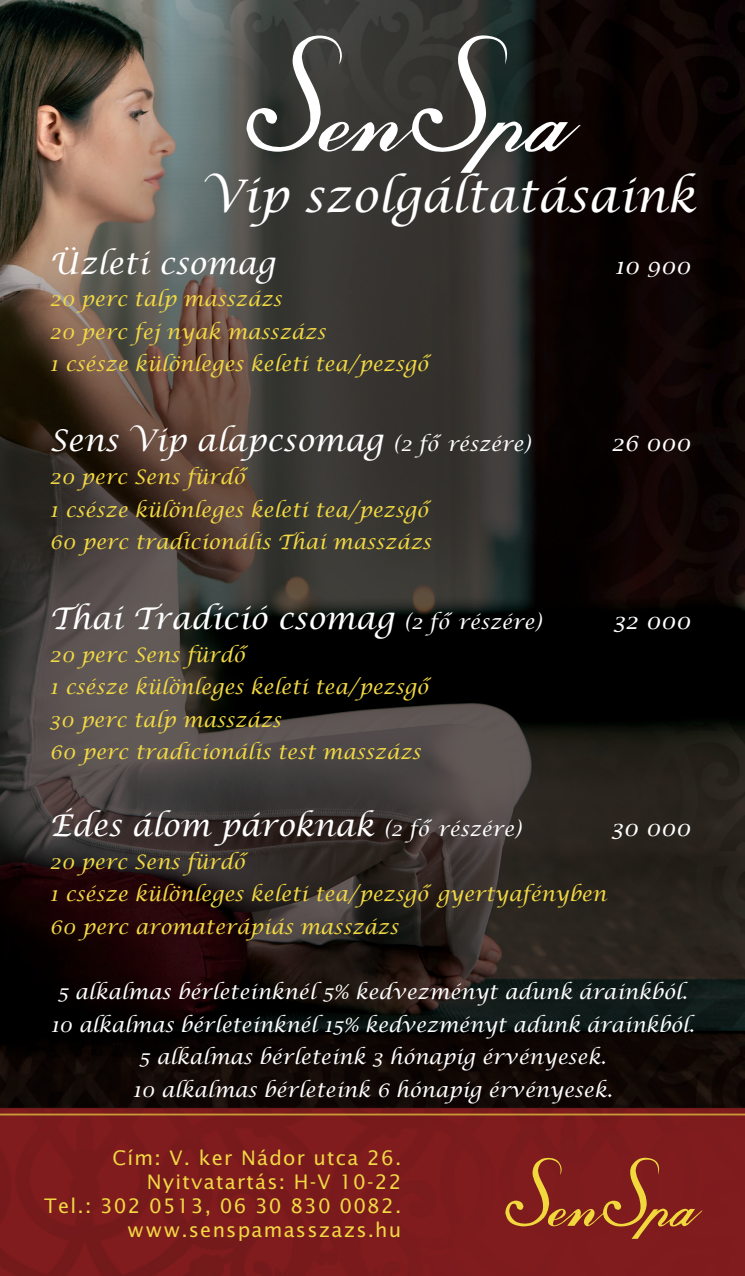
<style>
.page{position:relative;width:745px;height:1276px;background:#fff}
.page>*{position:absolute;margin:0;border:0;box-sizing:border-box;transform-origin:0 0}
.t1{font:italic 45px "Lucida Calligraphy";color:#fff}
.t2{font:italic 30px "Lucida Calligraphy";color:#fff}
.t3{font:italic 22.5px "Lucida Calligraphy";color:#fff}
.t4{font:italic 20px/32.5px "Lucida Calligraphy";color:#f2d843}
.t5{font:italic 20px/32.5px "Lucida Calligraphy";color:#fff;text-align:center}
.t6{font:20px/24px "Lucida Sans Hu";letter-spacing:.06em;color:#f2d843;text-align:right}
.s1{font-family:"Lucida Calligraphy PFL"}
.s2{font-size:20px}
.s3{font-family:"Lucida Calligraphy PFL";font-size:20px}
</style>
<div class="page">
<img style="left:0;top:0;width:744px;height:1276px">
<svg style="left:505px;top:1157px;width:197px;height:81px;background:#8e3421"></svg>
<svg style="left:246px;top:35px;width:334px;height:138px;background:#4a4a47"></svg>
<h1 class="t1" style="left:202px;top:169px;width:494px">Vip szolgáltatásaink</h1>
<h2 class="t2" style="left:50px;top:245px;width:227px">Üzleti csomag</h2>
<p class="t3" style="left:614px;top:252px;width:78px">10 900</p>
<p class="t4" style="left:50px;top:284px;width:382px">20 perc talp masszázs<br>20 perc fej nyak masszázs<br>1 csésze különleges keleti tea/pezsg<span class="s1">ô</span></p>
<h2 class="t2" style="left:50px;top:423px;width:482px">Sens Vip alapcsomag <span class="s2">(2 f</span><span class="s3">ô</span> <span class="s2">részére)</span></h2>
<p class="t3" style="left:611px;top:430px;width:81px">26 000</p>
<p class="t4" style="left:50px;top:461px;width:383px">20 perc Sens fürd<span class="s1">ô<br></span>1 csésze különleges keleti tea/pezsg<span class="s1">ô<br></span>60 perc tradicionális Thai masszázs</p>
<h2 class="t2" style="left:50px;top:600px;width:493px">Thai Tradició csomag <span class="s2">(2 f</span><span class="s3">ô</span> <span class="s2">részére)</span></h2>
<p class="t4" style="left:50px;top:639px;width:382px">20 perc Sens fürd<span class="s1">ô<br></span>1 csésze különleges keleti tea/pezsg<span class="s1">ô<br></span>30 perc talp masszázs<br>60 perc tradicionális test masszázs</p>
<h2 class="t2" style="left:50px;top:807px;width:473px">Édes álom pároknak <span class="s2">(2 f</span><span class="s3">ô</span> <span class="s2">részére)</span></h2>
<p class="t3" style="left:612px;top:607px;width:79px">32 000</p>
<p class="t3" style="left:610px;top:815px;width:81px">30 000</p>
<p class="t4" style="left:50px;top:846px;width:558px">20 perc Sens fürd<span class="s1">ô<br></span>1 csésze különleges keleti tea/pezsg<span class="s1">ô</span> gyertyafényben<br>60 perc aromaterápiás masszázs</p>
<p class="t5" style="left:50px;top:976px;width:645px">5 alkalmas bérleteinknél 5% kedvezményt adunk árainkból.<br>10 alkalmas bérleteinknél 15% kedvezményt adunk árainkból.<br>5 alkalmas bérleteink 3 hónapig érvényesek.<br>10 alkalmas bérleteink 6 hónapig érvényesek.</p>
<p class="t6" style="left:44px;top:1145px;width:358px">Cím: V. ker Nádor utca 26.<br>Nyitvatartás: H-V 10-22<br>Tel.: 302 0513, 06 30 830 0082. www.senspamasszazs.hu</p>
</div>
